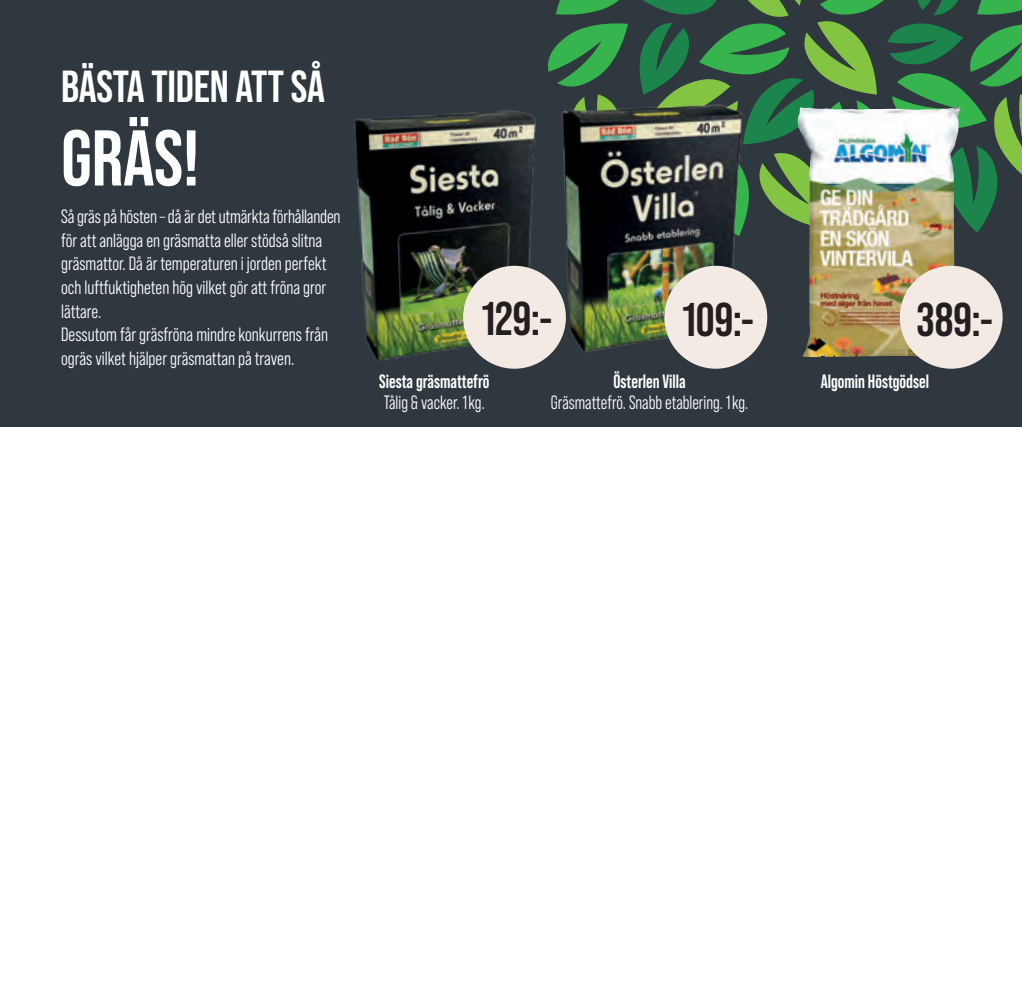
<style>
.page{position:relative;width:1022px;height:993px;background:#fff}
.page>*{position:absolute;margin:0;border:0;box-sizing:border-box;transform-origin:0 0}
.t1{font:700 78.75px "Bebas Neue Pro";color:#fff}
.t2{font:700 47.25px "Bebas Neue Pro";color:#231f20}
.t3{font:700 44.8px "Bebas Neue Pro";letter-spacing:-.005em;color:#fff}
.t4{font:19.25px/23.6px "Bebas Neue Pro Middle";color:#fff;scale:.95 1}
.t5{font:19.25px "Bebas Neue Pro Middle";color:#fff;scale:.92 1}
.t6{font:700 19.25px "Bebas Neue Pro";color:#fff;scale:.92 1}
</style>
<div class="page">
<div style="left:0;top:0;width:1022px;height:426px;background:#30383f"></div>
<svg style="left:548px;top:0;width:474px;height:233px"></svg>
<img style="left:354px;top:110px;width:187px;height:259px">
<img style="left:541px;top:92px;width:213px;height:271px">
<img style="left:797px;top:107px;width:169px;height:250px">
<div style="left:463px;top:266px;width:103px;height:102px;background:#f3eae3;border-radius:50%"></div>
<div style="left:664px;top:266px;width:103px;height:102px;background:#f3eae3;border-radius:50%"></div>
<div style="left:900px;top:266px;width:103px;height:102px;background:#f3eae3;border-radius:50%"></div>
<h3 class="t3" style="left:61px;top:61px;width:265px">BÄSTA TIDEN ATT SÅ</h3>
<h1 class="t1" style="left:61px;top:113px;width:140px">GRÄS!</h1>
<p class="t4" style="left:61px;top:204px;width:296px">Så gräs på hösten – då är det utmärkta förhållanden för att anlägga en gräsmatta eller stödså slitna gräsmattor. Då är temperaturen i jorden perfekt och luftfuktigheten hög vilket gör att fröna gror lättare.<br>Dessutom får gräsfröna mindre konkurrens från ogräs vilket hjälper gräsmattan på traven.</p>
<h2 class="t2" style="left:482px;top:291px;width:72px">129:-</h2>
<h2 class="t2" style="left:683px;top:292px;width:73px">109:-</h2>
<h2 class="t2" style="left:917px;top:292px;width:77px">389:-</h2>
<p class="t6" style="left:379px;top:370px;width:121px">Siesta gräsmattefrö</p>
<p class="t5" style="left:384px;top:391px;width:111px">Tålig &amp; vacker. 1 kg.</p>
<p class="t6" style="left:613px;top:370px;width:80px">Österlen Villa</p>
<p class="t6" style="left:821px;top:370px;width:119px">Algomin Höstgödsel</p>
<p class="t5" style="left:551px;top:391px;width:216px">Gräsmattefrö. Snabb etablering. 1 kg.</p>
</div>
